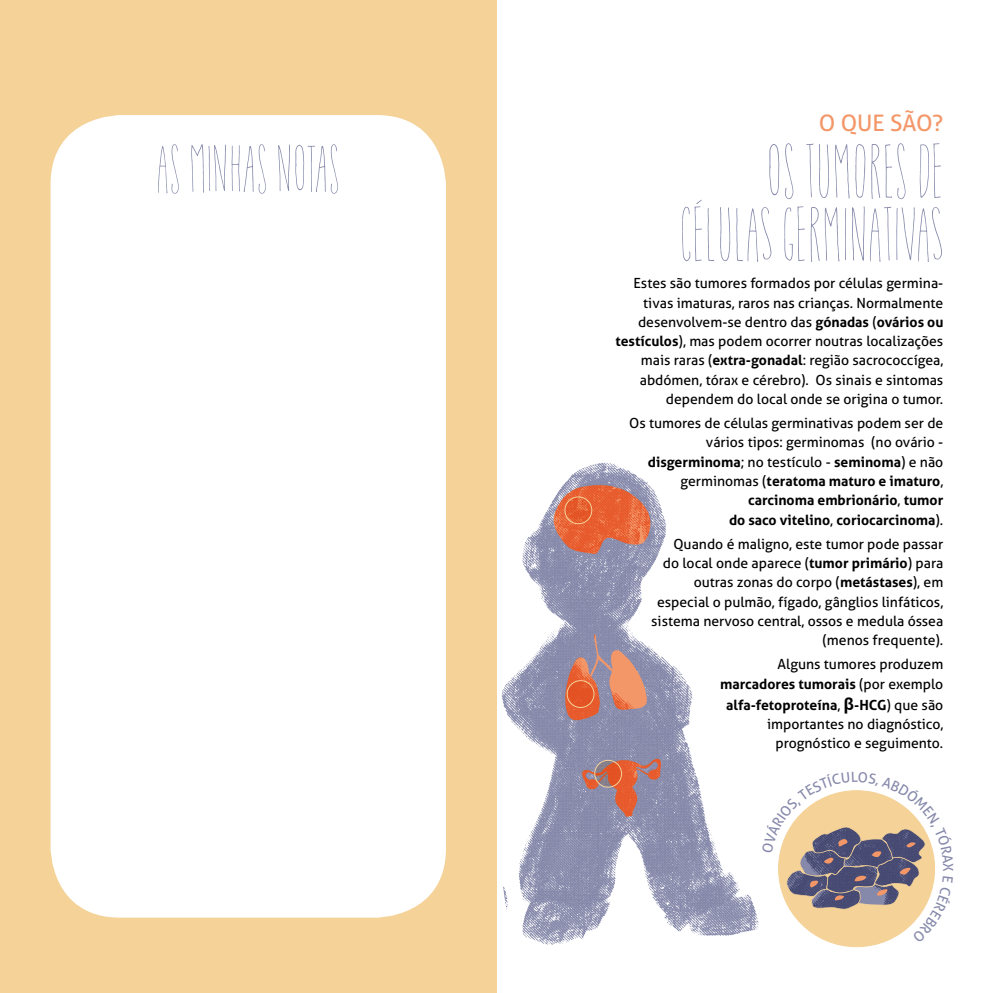
<style>
.page{position:relative;width:993px;height:993px;background:#fff}
.page>*{position:absolute;margin:0;border:0;box-sizing:border-box;transform-origin:0 0}
.t1{font:61.25px/63px "Ansichtkaart DEMO";color:#8689aa;text-align:right}
.t2{font:54.25px "Ansichtkaart DEMO";color:#8689aa}
.t3{font:22.75px "Aller";color:#f39769}
.t4{font:14px/19.2px "Aller";color:#000;text-align:right}
.s1{font-weight:700}
.s2{font-family:"Helvetica";font-weight:700;font-size:17.5px}
</style>
<div class="page">
<svg style="left:496px;top:444px;width:263px;height:540px"></svg>
<div style="left:0;top:0;width:496px;height:992px;background:#f5d298"></div>
<div style="left:50px;top:115px;width:396px;height:802px;background:#fff;border-radius:69px"></div>
<svg style="left:578px;top:754px;width:84px;height:62px;background:#a87f84"></svg>
<svg style="left:563px;top:634px;width:84px;height:86px;background:#b98884"></svg>
<svg style="left:549px;top:481px;width:110px;height:73px;background:#ce7f6c"></svg>
<svg style="left:778px;top:790px;width:157px;height:152px"></svg>
<h2 class="t2" style="left:156px;top:134px;width:185px">AS MINHAS NOTAS</h2>
<h3 class="t3" style="left:818px;top:109px;width:126px">O QUE SÃO?</h3>
<h1 class="t1" style="left:679px;top:140px;width:265px">OS TUMORES DE<br>CÉLULAS GERMINATIVAS</h1>
<p class="t4" style="left:615px;top:273px;width:329px">Estes são tumores formados por células germina&shy;tivas imaturas, raros nas crianças. Normalmente desenvolvem-se dentro das <span class="s1">gónadas</span> (<span class="s1">ovários ou testículos</span>), mas podem ocorrer noutras localizações mais raras (<span class="s1">extra-gonadal</span>: região sacrococcígea, abdómen, tórax e cérebro). Os sinais e sintomas dependem do local onde se origina o tumor.</p>
<p class="t4" style="left:629px;top:413px;width:315px">Os tumores de células germinativas podem ser de vários tipos: germinomas (no ovário - <span class="s1">disgerminoma</span>; no testículo - <span class="s1">seminoma</span>) e não germinomas (<span class="s1">teratoma maturo e imaturo</span>, <span class="s1">carcinoma embrionário</span>, <span class="s1">tumor<br>do saco vitelino</span>, <span class="s1">coriocarcinoma</span>).</p>
<p class="t4" style="left:651px;top:534px;width:293px">Quando é maligno, este tumor pode passar<br>do local onde aparece (<span class="s1">tumor primário</span>) para outras zonas do corpo (<span class="s1">metástases</span>), em especial o pulmão, fígado, gânglios linfáticos, sistema nervoso central, ossos e medula óssea (menos frequente).</p>
<p class="t4" style="left:720px;top:654px;width:224px">Alguns tumores produzem <span class="s1">marcadores tumorais</span> (por exemplo</p>
<p class="t4" style="left:726px;top:694px;width:218px"><span class="s1">alfa-fetoproteína</span>, <span class="s2">β</span><span class="s1">-HCG</span>) que são importantes no diagnóstico, prognóstico e seguimento.</p>
</div>
